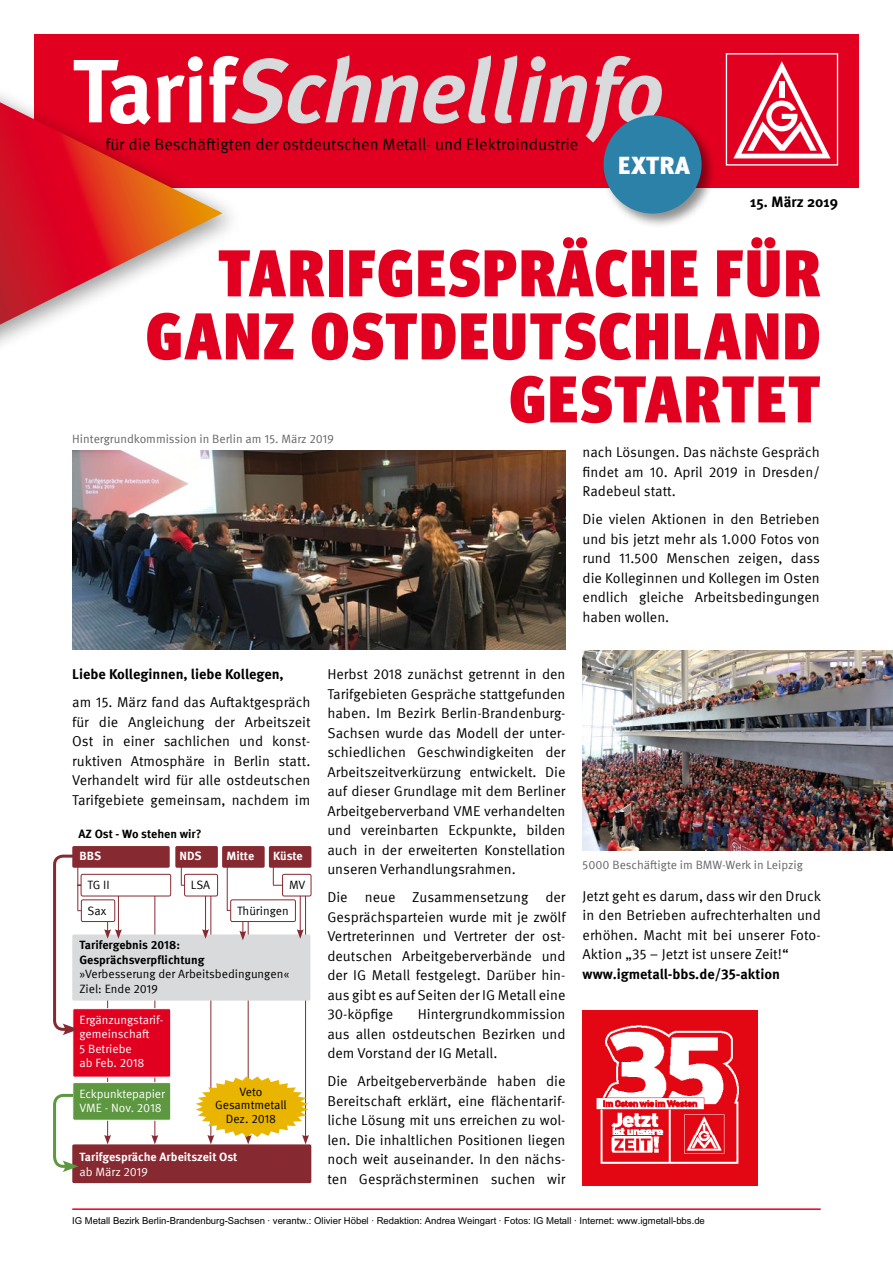
<style>
.page{position:relative;width:893px;height:1263px;background:#fff}
.page>*{position:absolute;margin:0;border:0;box-sizing:border-box;transform-origin:0 0}
.t1{font:italic 700 89.7px "Meta Plus";letter-spacing:-.01em;color:#d9dadb}
.t2{font:900 condensed 66px/63px "Meta Head IGM";letter-spacing:.04em;color:#e20020;text-align:right}
.t3{font:900 24.75px "Meta Plus";letter-spacing:.005em;color:#fff}
.t4{font:16.35px "Meta IGM";color:#000}
.t5{font:700 15px "Meta Plus";color:#000}
.t6{font:14.25px/19.5px "Meta IGM";color:#000;text-align:justify}
.t7{font:700 14.25px "Meta IGM";color:#000}
.t8{font:12px/13.5px "Meta IGM";color:#000}
.t9{font:12px/14.4px "Meta IGM";color:#fff}
.t10{font:12px "Meta IGM";color:#646567}
.t11{font:700 12px/14.4px "Meta IGM";color:#000}
.t12{font:700 12px "Meta IGM";letter-spacing:-.005em;color:#fff}
.t13{font:9.45px "M Arial";color:#000}
.s1{font-style:normal;color:#fff}
</style>
<div class="page">
<hr style="left:107px;top:949px;width:1px;height:188px;background:#872931">
<svg style="left:104px;top:1135px;width:7px;height:9px"></svg>
<div style="left:34px;top:34px;width:825px;height:153px;background:#e20020"></div>
<hr style="left:72px;top:1208px;width:749px;height:2px;background:#e20020">
<img style="left:72px;top:451px;width:494px;height:198px">
<div style="left:0;top:67px;width:244px;height:305px;background:#000;opacity:.4"></div>
<svg style="left:0;top:102px;width:223px;height:223px"></svg>
<div style="left:726px;top:53px;width:112px;height:113px;background:#e20020;border:1px solid #fff"></div>
<svg style="left:733px;top:61px;width:98px;height:97px"></svg>
<div style="left:601px;top:112px;width:116px;height:117px;background:#000;opacity:.45"></div>
<div style="left:603px;top:115px;width:99px;height:99px;background:#2b81a7;border-radius:50%"></div>
<hr style="left:154px;top:888px;width:1px;height:249px;background:#872931">
<svg style="left:151px;top:1135px;width:7px;height:9px"></svg>
<hr style="left:210px;top:888px;width:1px;height:249px;background:#872931">
<hr style="left:248px;top:910px;width:1px;height:227px;background:#872931">
<hr style="left:305px;top:888px;width:1px;height:249px;background:#872931">
<div style="left:72px;top:934px;width:238px;height:66px;background:#d9dadb;border-radius:2px"></div>
<hr style="left:205px;top:888px;width:1px;height:44px;background:#872931">
<svg style="left:202px;top:929px;width:7px;height:10px"></svg>
<hr style="left:300px;top:888px;width:1px;height:44px;background:#872931">
<svg style="left:297px;top:929px;width:7px;height:10px"></svg>
<svg style="left:227px;top:910px;width:25px;height:30px"></svg>
<svg style="left:181px;top:868px;width:25px;height:18px"></svg>
<hr style="left:227px;top:860px;width:1px;height:50px;background:#872931">
<svg style="left:273px;top:868px;width:25px;height:18px"></svg>
<div style="left:72px;top:846px;width:98px;height:22px;background:#872931;border-radius:2px"></div>
<div style="left:175px;top:846px;width:43px;height:22px;background:#872931;border-radius:2px"></div>
<div style="left:222px;top:846px;width:43px;height:22px;background:#872931;border-radius:2px"></div>
<div style="left:269px;top:846px;width:42px;height:22px;background:#872931;border-radius:2px"></div>
<div style="left:81px;top:874px;width:90px;height:22px;background:#fff;border-radius:2px"></div>
<div style="left:81px;top:874px;width:90px;height:22px;border:1px solid #872931;border-radius:2px"></div>
<div style="left:185px;top:874px;width:33px;height:22px;background:#fff;border-radius:2px"></div>
<div style="left:184px;top:874px;width:34px;height:22px;border:1px solid #872931;border-radius:2px"></div>
<div style="left:283px;top:874px;width:28px;height:22px;background:#fff;border-radius:2px"></div>
<div style="left:282px;top:874px;width:29px;height:22px;border:1px solid #872931;border-radius:2px"></div>
<div style="left:231px;top:900px;width:64px;height:21px;background:#fff;border-radius:2px"></div>
<div style="left:230px;top:899px;width:66px;height:23px;border:1px solid #872931;border-radius:2px"></div>
<div style="left:73px;top:1009px;width:98px;height:68px;background:#e20020;border-radius:2px"></div>
<div style="left:73px;top:1008px;width:98px;height:69px;border:1px solid #fff;border-radius:2px"></div>
<div style="left:73px;top:1082px;width:98px;height:38px;background:#5d973f;border-radius:2px"></div>
<div style="left:73px;top:1082px;width:98px;height:38px;border:1px solid #fff;border-radius:2px"></div>
<div style="left:72px;top:1144px;width:239px;height:39px;background:#872931;border-radius:2px"></div>
<svg style="left:196px;top:1076px;width:113px;height:68px"></svg>
<img style="left:583px;top:650px;width:310px;height:201px">
<img style="left:583px;top:1010px;width:175px;height:175px">
<svg style="left:53px;top:1092px;width:25px;height:80px"></svg>
<svg style="left:53px;top:853px;width:69px;height:182px"></svg>
<h1 class="t1" style="left:72px;top:39px;width:593px"><span class="s1">Tarif</span>Schnellinfo</h1>
<h3 class="t3" style="left:618px;top:151px;width:74px">EXTRA</h3>
<p class="t4" style="left:105px;top:132px;width:474px">für die Beschäftigten der ostdeutschen Metall- und Elektroindustrie</p>
<p class="t5" style="left:750px;top:193px;width:89px">15. März 2019</p>
<h2 class="t2" style="left:146px;top:237px;width:675px">TARIFGESPRÄCHE FÜR<br>GANZ OSTDEUTSCHLAND<br>GESTARTET</h2>
<p class="t10" style="left:72px;top:430px;width:263px">Hintergrundkommission in Berlin am 15. März 2019</p>
<p class="t6" style="left:583px;top:442px;width:239px">nach Lösungen. Das nächste Gespräch findet am 10. April 2019 in Dresden/ Radebeul statt.</p>
<p class="t6" style="left:583px;top:509px;width:239px">Die vielen Aktionen in den Betrieben und bis jetzt mehr als 1.000 Fotos von rund 11.500 Menschen zeigen, dass die Kolleginnen und Kollegen im Osten endlich gleiche Arbeitsbedingungen haben wollen.</p>
<p class="t7" style="left:72px;top:663px;width:213px">Liebe Kolleginnen, liebe Kollegen,</p>
<p class="t6" style="left:72px;top:692px;width:240px">am 15. März fand das Auftaktgespräch für die Angleichung der Arbeitszeit Ost in einer sachlichen und konst&shy;ruktiven Atmosphäre in Berlin statt.<br>Verhandelt wird für alle ostdeutschen Tarifgebiete gemeinsam, nachdem im</p>
<p class="t11" style="left:79px;top:826px;width:125px">AZ Ost - Wo stehen wir?</p>
<p class="t12" style="left:79px;top:846px;width:23px">BBS</p>
<p class="t12" style="left:180px;top:846px;width:24px">NDS</p>
<p class="t12" style="left:226px;top:846px;width:29px">Mitte</p>
<p class="t12" style="left:273px;top:846px;width:31px">Küste</p>
<p class="t8" style="left:87px;top:872px;width:24px;line-height:25.5px">TG II<br>Sax</p>
<p class="t8" style="left:191px;top:878px;width:21px">LSA</p>
<p class="t8" style="left:289px;top:878px;width:18px">MV</p>
<p class="t8" style="left:237px;top:903px;width:53px">Thüringen</p>
<p class="t11" style="left:79px;top:937px;width:127px">Tarifergebnis 2018:<br>Gesprächsverpflichtung</p>
<p class="t8" style="left:79px;top:966px;width:211px;line-height:14.4px">»Verbesserung der Arbeitsbedingungen«<br>Ziel: Ende 2019</p>
<p class="t9" style="left:79px;top:1012px;width:84px">Ergänzungstarif&shy;gemeinschaft<br>5 Betriebe<br>ab Feb. 2018</p>
<p class="t9" style="left:79px;top:1085px;width:87px">Eckpunktepapier<br>VME - Nov. 2018</p>
<p class="t12" style="left:79px;top:1147px;width:160px">Tarifgespräche Arbeitszeit Ost</p>
<p class="t9" style="left:79px;top:1163px;width:70px">ab März 2019</p>
<p class="t8" style="left:215px;top:1084px;width:73px;text-align:center">Veto<br>Gesamtmetall<br>Dez. 2018</p>
<p class="t6" style="left:327px;top:664px;width:240px">Herbst 2018 zunächst getrennt in den Tarifgebieten Gespräche stattgefunden haben. Im Bezirk Berlin-Brandenburg-Sachsen wurde das Modell der unter&shy;schiedlichen Geschwindigkeiten der Arbeitszeitverkürzung entwickelt. Die auf dieser Grundlage mit dem Berliner Arbeitgeberverband VME verhandelten und vereinbarten Eckpunkte, bilden auch in der erweiterten Konstellation unseren Verhandlungsrahmen.</p>
<p class="t6" style="left:327px;top:887px;width:240px">Die neue Zusammensetzung der Gesprächsparteien wurde mit je zwölf Vertreterinnen und Vertreter der ost&shy;deutschen Arbeitgeberverbände und der IG Metall festgelegt. Darüber hin&shy;aus gibt es auf Seiten der IG Metall eine 30-köpfige</p>
<p class="t6" style="left:327px;top:1004px;width:240px;text-indent:90px">Hintergrundkommission aus allen ostdeutschen Bezirken und dem Vorstand der IG Metall.</p>
<p class="t6" style="left:327px;top:1071px;width:240px">Die Arbeitgeberverbände haben die Bereitschaft erklärt, eine flächentarif&shy;liche Lösung mit uns erreichen zu wol&shy;len. Die inhaltlichen Positionen liegen noch weit auseinander. In den nächs&shy;ten Gesprächsterminen suchen wir</p>
<p class="t10" style="left:583px;top:855px;width:222px">5000 Beschäftigte im BMW-Werk in Leipzig</p>
<p class="t6" style="left:583px;top:885px;width:240px">Jetzt geht es darum, dass wir den Druck in den Betrieben aufrechterhalten und erhöhen. Macht mit bei unserer Foto-Aktion „35 – Jetzt ist unsere Zeit!“</p>
<p class="t7" style="left:583px;top:963px;width:199px">www.igmetall-bbs.de/35-aktion</p>
<p class="t13" style="left:72px;top:1215px;width:634px">IG Metall Bezirk Berlin-Brandenburg-Sachsen · verantw.: Olivier Höbel · Redaktion: Andrea Weingart · Fotos: IG Metall · Internet: www.igmetall-bbs.de</p>
</div>
